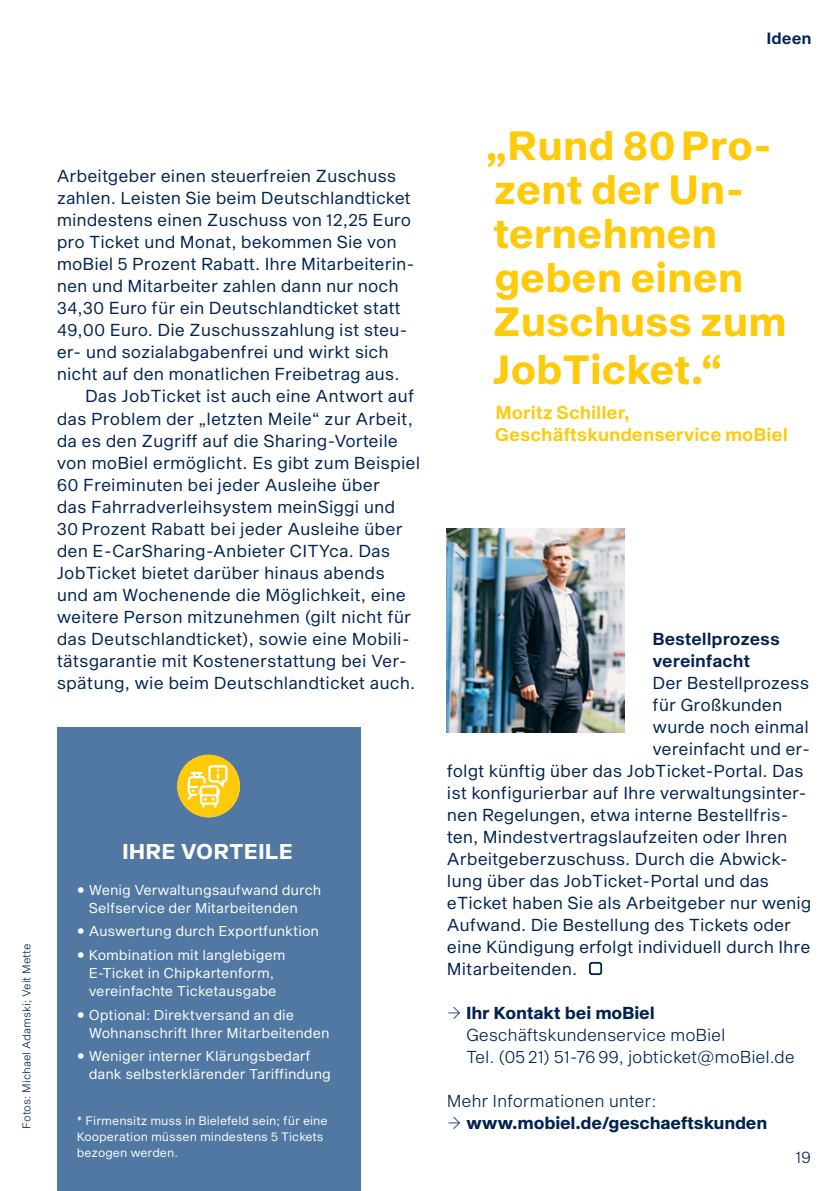
<style>
.page{position:relative;width:840px;height:1191px;background:#fff}
.page>*{position:absolute;margin:0;border:0;box-sizing:border-box;transform-origin:0 0}
.Zitat{font:700 40px/44px "S Sequel";color:#feca0a}
.Marginalie{font:700 21px "S Sequel";letter-spacing:.005em;color:#fff}
.Zitat-2{font:18px/22.6px "S Sequel Semi";color:#feca0a}
.Fließtext_Einzug{font:17px/22px "S Sequel";color:#002252}
.Fließtext{font:17px "S Sequel";color:#002252}
.Fließtext-2{font:300 17px/22px "S Sequel";letter-spacing:-.01em;color:#002252}
.Fließtext-3{font:700 17px "S Sequel";letter-spacing:-.01em;color:#002252}
.Zwischenheadline{font:17px/22px "S Sequel Semi";color:#002252}
.t1{font:16px "S Sequel Semi";color:#002252}
.t2{font:300 16px "S Sequel";color:#002252}
.Marginalie-2{font:14px/18px "S Sequel";color:#fff}
.Marginalie-3{font:12px/16px "S Sequel";color:#fff}
.Fußnote{font:300 11px "S Sequel";color:#002252}
.s1{font-size:16.8px}
.s2{font-weight:700}
</style>
<div class="page">
<svg style="left:589px;top:962px;width:12px;height:12px"></svg>
<div style="left:57px;top:727px;width:303px;height:464px;background:#5078a2"></div>
<svg style="left:177px;top:754px;width:63px;height:63px"></svg>
<img style="left:446px;top:528px;width:177px;height:204px">
<p class="t1" style="left:766px;top:27px;width:47px">Ideen</p>
<p class="Fließtext_Einzug" style="left:57px;top:166px;width:359px">Arbeitgeber einen steuerfreien Zuschuss zahlen. Leisten Sie beim Deutschlandticket mindestens einen Zuschuss von 12,25 Euro pro Ticket und Monat, bekommen Sie von moBiel 5 Prozent Rabatt. Ihre Mitarbeiterin&shy;nen und Mitarbeiter zahlen dann nur noch 34,30 Euro für ein Deutschlandticket statt 49,00 Euro. Die Zuschusszahlung ist steu&shy;er- und sozialabgabenfrei und wirkt sich nicht auf den monatlichen Freibetrag aus.</p>
<p class="Fließtext_Einzug" style="left:57px;top:386px;width:365px;text-indent:28px">Das JobTicket ist auch eine Antwort auf das Problem der „letzten Meile“ zur Arbeit, da es den Zugriff auf die Sharing-Vorteile von moBiel ermöglicht. Es gibt zum Beispiel 60 Freiminuten bei jeder Ausleihe über<br>das Fahrradverleihsystem meinSiggi und 30 Prozent Rabatt bei jeder Ausleihe über den E-CarSharing-Anbieter CITYca. Das JobTicket bietet darüber hinaus abends und am Wochenende die Möglichkeit, eine weitere Person mitzunehmen (gilt nicht für das Deutschlandticket), sowie eine Mobili&shy;tätsgarantie mit Kostenerstattung bei Ver&shy;spätung, wie beim Deutschlandticket auch.</p>
<p class="Fußnote" style="left:19px;top:1128px;width:186px;rotate:-90deg">Fotos: Michael Adamski; Veit Mette</p>
<p class="Marginalie" style="left:122px;top:836px;width:172px">IHRE VORTEILE</p>
<p class="Marginalie-2" style="left:89px;top:881px;width:234px;text-indent:-12px">• Wenig Verwaltungsaufwand durch<br>Selfservice der Mitarbeitenden</p>
<p class="Marginalie-2" style="left:77px;top:923px;width:243px">• Auswertung durch Exportfunktion</p>
<p class="Marginalie-2" style="left:77px;top:946px;width:210px;text-align:center">• Kombination mit langlebigem<br>E-Ticket in Chipkartenform, vereinfachte Ticketausgabe</p>
<p class="Marginalie-2" style="left:89px;top:1006px;width:242px;text-indent:-12px">• Optional: Direktversand an die<br>Wohnanschrift Ihrer Mitarbeitenden</p>
<p class="Marginalie-2" style="left:89px;top:1048px;width:243px;text-indent:-12px">• Weniger interner Klärungsbedarf dank selbsterklärender Tariffindung</p>
<p class="Marginalie-3" style="left:77px;top:1113px;width:252px">* Firmensitz muss in Bielefeld sein; für eine<br>Kooperation müssen mindestens 5 Tickets bezogen werden.</p>
<p class="Zitat" style="left:485px;top:126px;width:302px">„Rund 80 Pro&shy;zent der Un&shy;ternehmen geben einen<br>Zuschuss zum</p>
<p class="Zitat" style="left:492px;top:350px;width:231px">JobTicket.“</p>
<p class="Zitat-2" style="left:494px;top:401px;width:294px">Moritz Schiller,<br>Geschäftskundenservice moBiel</p>
<h4 class="Zwischenheadline" style="left:652px;top:628px;width:129px">Bestellprozess vereinfacht</h4>
<p class="Fließtext" style="left:652px;top:670px;width:158px">Der Bestellprozess</p>
<p class="Fließtext" style="left:652px;top:692px;width:131px">für Großkunden</p>
<p class="Fließtext" style="left:652px;top:714px;width:158px">wurde noch einmal</p>
<p class="Fließtext" style="left:652px;top:736px;width:159px">vereinfacht und er-</p>
<p class="Fließtext" style="left:446px;top:758px;width:358px">folgt künftig über das JobTicket-Portal. Das</p>
<p class="Fließtext" style="left:446px;top:780px;width:361px">ist konfigurierbar auf Ihre verwaltungsinter-</p>
<p class="Fließtext" style="left:446px;top:802px;width:343px">nen Regelungen, etwa interne Bestellfris-</p>
<p class="Fließtext" style="left:446px;top:824px;width:342px">ten, Mindestvertragslaufzeiten oder Ihren</p>
<p class="Fließtext" style="left:446px;top:846px;width:342px">Arbeitgeberzuschuss. Durch die Abwick-</p>
<p class="Fließtext" style="left:446px;top:868px;width:323px">lung über das JobTicket-Portal und das</p>
<p class="Fließtext" style="left:446px;top:890px;width:366px">eTicket haben Sie als Arbeitgeber nur wenig</p>
<p class="Fließtext" style="left:446px;top:912px;width:345px">Aufwand. Die Bestellung des Tickets oder</p>
<p class="Fließtext" style="left:446px;top:934px;width:365px">eine Kündigung erfolgt individuell durch Ihre</p>
<p class="Fließtext" style="left:446px;top:956px;width:132px">Mitarbeitenden<span class="s1">.</span></p>
<p class="Fließtext-2" style="left:465px;top:1002px;width:330px"><span class="s2">Ihr Kontakt bei moBiel<br></span>Geschäftskundenservice moBiel<br>Tel. (05 21) 51-76 99, jobticket@moBiel.de</p>
<p class="Fließtext-2" style="left:446px;top:1090px;width:211px">Mehr Informationen unter:</p>
<p class="Fließtext-3" style="left:465px;top:1110px;width:303px">www.mobiel.de/geschaeftskunden</p>
<p class="t2" style="left:794px;top:1145px;width:17px">19</p>
</div>
